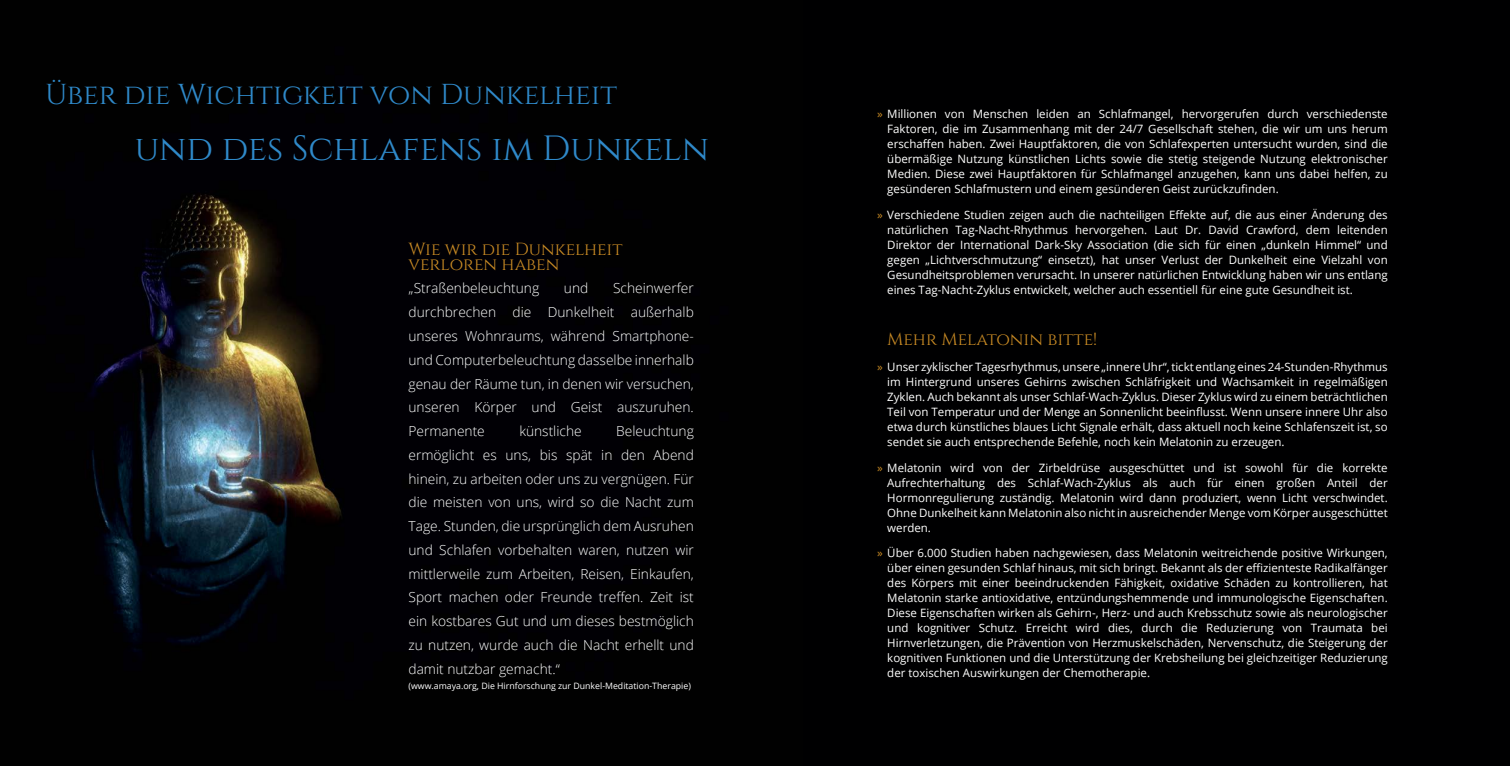
<style>
.page{position:relative;width:1510px;height:766px;background:#fff}
.page>*{position:absolute;margin:0;border:0;box-sizing:border-box;transform-origin:0 0}
.t1{font:35px "Cinzel";color:#2f89c9}
.t2{font:28.75px "Cinzel";letter-spacing:-.005em;color:#2f89c9}
.t3{font:17.5px/15px "Cinzel";color:#c88a24}
.t4{font:300 13.75px/23.8px "Open Sans";color:#fff;text-align:justify}
.t5{font:11.5px/15px "Open Sans";color:#fff;text-align:justify}
.t6{font:8.75px "Open Sans";color:#fff}
.s1{color:#c88a24}
</style>
<div class="page">
<div style="left:0;top:0;width:1509px;height:765px;background:#000001"></div>
<img style="left:88px;top:194px;width:254px;height:461px">
<h2 class="t2" style="left:45px;top:78px;width:573px">Über die Wichtigkeit von Dunkelheit</h2>
<h1 class="t1" style="left:135px;top:128px;width:576px">und des Schlafens im Dunkeln</h1>
<h3 class="t3" style="left:408px;top:241px;width:215px">Wie wir die Dunkelheit verloren haben</h3>
<p class="t4" style="left:408px;top:276px;width:132px">„Straßenbeleuchtung</p>
<p class="t4" style="left:564px;top:276px;width:26px">und</p>
<p class="t4" style="left:408px;top:276px;width:287px;text-indent:204px">Scheinwerfer durchbrechen die Dunkelheit außerhalb unseres Wohnraums, während Smartphone&shy;und Computerbeleuchtung dasselbe innerhalb genau der Räume tun, in denen wir versuchen, unseren Körper und Geist auszuruhen.<br>Permanente</p>
<p class="t4" style="left:408px;top:418px;width:287px;text-indent:208px">Beleuchtung ermöglicht es uns, bis spät in den Abend hinein, zu arbeiten oder uns zu vergnügen. Für die meisten von uns, wird so die Nacht zum Tage. Stunden, die ursprünglich dem Ausruhen und Schlafen vorbehalten waren, nutzen wir mittlerweile zum Arbeiten, Reisen, Einkaufen, Sport machen oder Freunde treffen. Zeit ist ein kostbares Gut und um dieses bestmöglich zu nutzen, wurde auch die Nacht erhellt und damit nutzbar gemacht.“</p>
<p class="t6" style="left:408px;top:679px;width:284px">(www.amaya.org, Die Hirnforschung zur Dunkel-Meditation-Therapie)</p>
<p class="t4" style="left:519px;top:418px;width:64px">künstliche</p>
<p class="t5" style="left:887px;top:106px;width:502px;text-indent:-10px"><span class="s1">»</span> Millionen von Menschen leiden an Schlafmangel, hervorgerufen durch verschiedenste Faktoren, die im Zusammenhang mit der 24/7 Gesellschaft stehen, die wir um uns herum erschaffen haben. Zwei Hauptfaktoren, die von Schlafexperten untersucht wurden, sind die übermäßige Nutzung künstlichen Lichts sowie die stetig steigende Nutzung elektronischer Medien. Diese zwei Hauptfaktoren für Schlafmangel anzugehen, kann uns dabei helfen, zu gesünderen Schlafmustern und einem gesünderen Geist zurückzufinden.</p>
<p class="t5" style="left:887px;top:207px;width:502px;text-indent:-10px"><span class="s1">»</span> Verschiedene Studien zeigen auch die nachteiligen Effekte auf, die aus einer Änderung des natürlichen Tag-Nacht-Rhythmus hervorgehen. Laut Dr. David Crawford, dem leitenden Direktor der International Dark-Sky Association (die sich für einen „dunkeln Himmel“ und gegen „Lichtverschmutzung“ einsetzt), hat unser Verlust der Dunkelheit eine Vielzahl von Gesundheitsproblemen verursacht. In unserer natürlichen Entwicklung haben wir uns entlang eines Tag-Nacht-Zyklus entwickelt, welcher auch essentiell für eine gute Gesundheit ist.</p>
<h3 class="t3" style="left:887px;top:331px;width:211px">Mehr Melatonin bitte!</h3>
<p class="t5" style="left:887px;top:359px;width:502px;text-indent:-10px"><span class="s1">»</span> Unser zyklischer Tagesrhythmus, unsere „innere Uhr“, tickt entlang eines 24-Stunden-Rhythmus im Hintergrund unseres Gehirns zwischen Schläfrigkeit und Wachsamkeit in regelmäßigen Zyklen. Auch bekannt als unser Schlaf-Wach-Zyklus. Dieser Zyklus wird zu einem beträchtlichen Teil von Temperatur und der Menge an Sonnenlicht beeinflusst. Wenn unsere innere Uhr also etwa durch künstliches blaues Licht Signale erhält, dass aktuell noch keine Schlafenszeit ist, so sendet sie auch entsprechende Befehle, noch kein Melatonin zu erzeugen.</p>
<p class="t5" style="left:887px;top:459px;width:502px;text-indent:-10px"><span class="s1">»</span> Melatonin wird von der Zirbeldrüse ausgeschüttet und ist sowohl für die korrekte Aufrechterhaltung des Schlaf-Wach-Zyklus als auch für einen großen Anteil der Hormonregulierung zuständig. Melatonin wird dann produziert, wenn Licht verschwindet.<br>Ohne Dunkelheit kann Melatonin also nicht in ausreichender Menge vom Körper ausgeschüttet werden.</p>
<p class="t5" style="left:887px;top:545px;width:502px;text-indent:-10px"><span class="s1">»</span> Über 6.000 Studien haben nachgewiesen, dass Melatonin weitreichende positive Wirkungen, über einen gesunden Schlaf hinaus, mit sich bringt. Bekannt als der effizienteste Radikalfänger des Körpers mit einer beeindruckenden Fähigkeit, oxidative Schäden zu kontrollieren, hat Melatonin starke antioxidative, entzündungshemmende und immunologische Eigenschaften.<br>Diese Eigenschaften wirken als Gehirn-, Herz- und auch Krebsschutz sowie als neurologischer und kognitiver Schutz. Erreicht wird dies, durch die Reduzierung von Traumata bei Hirnverletzungen, die Prävention von Herzmuskelschäden, Nervenschutz, die Steigerung der kognitiven Funktionen und die Unterstützung der Krebsheilung bei gleichzeitiger Reduzierung der toxischen Auswirkungen der Chemotherapie.</p>
</div>
